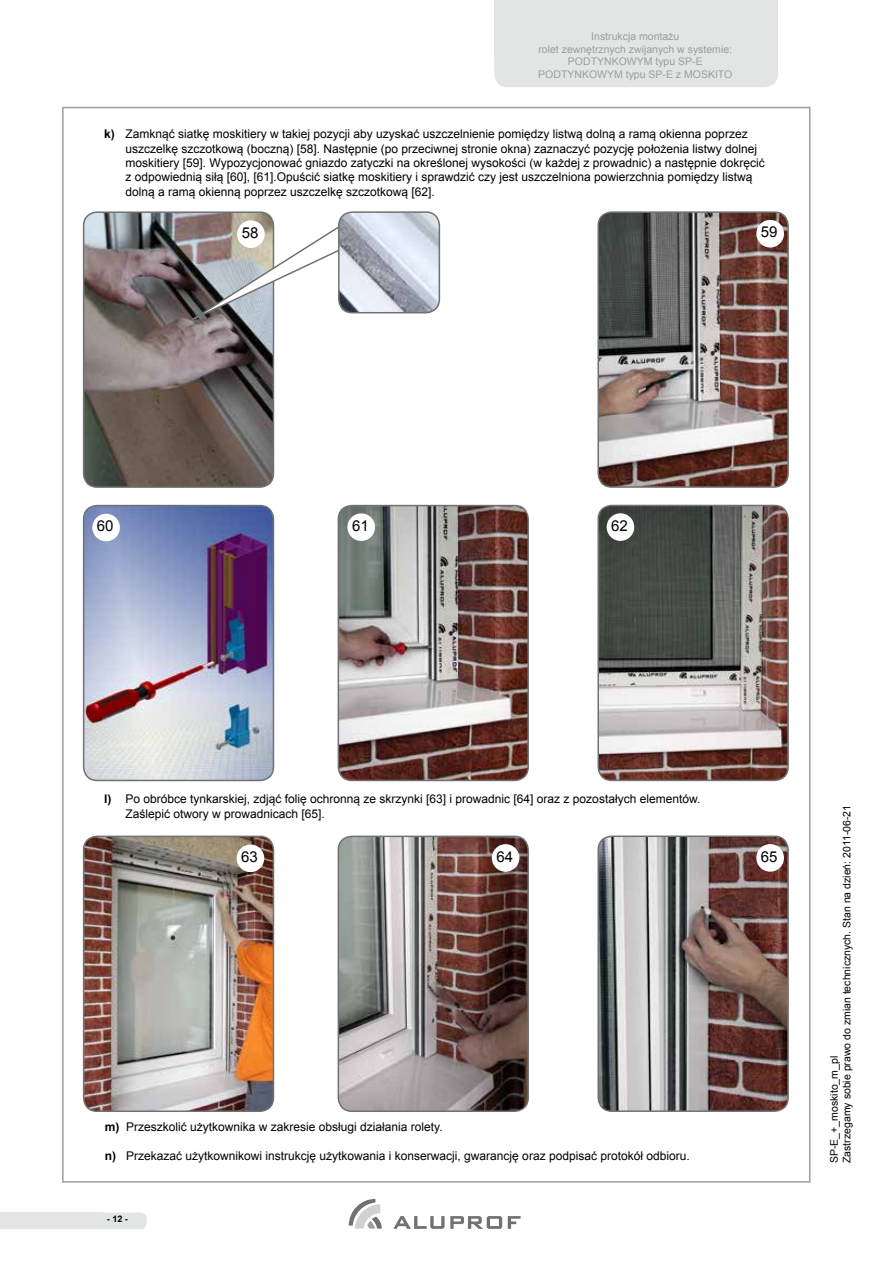
<style>
.page{position:relative;width:893px;height:1263px;background:#fff}
.page>*{position:absolute;margin:0;border:0;box-sizing:border-box;transform-origin:0 0}
.t1{font:15px "Arial";color:#000}
.t2{font:12px/14.4px "Arial";color:#000}
.t3{font:10.5px/12.6px "Arial";color:#9c9e9f;text-align:center}
.t4{font:10.5px/12.6px "Arial";color:#000}
.t5{font:700 9px "Arial";color:#000}
.s1{font-weight:700}
</style>
<div class="page">
<div style="left:494px;top:0;width:284px;height:56px;background:#e3e4e4"></div>
<div style="left:494px;top:21px;width:284px;height:66px;background:#e3e4e4;border-radius:14px"></div>
<div style="left:83px;top:1212px;width:64px;height:17px;background:#e3e4e4;border-radius:6px"></div>
<div style="left:0;top:1212px;width:103px;height:17px;background:#e3e4e4"></div>
<svg style="left:349px;top:1199px;width:33px;height:29px"></svg>
<svg style="left:393px;top:1216px;width:109px;height:13px"></svg>
<svg style="left:508px;top:1216px;width:13px;height:13px"></svg>
<img style="left:85px;top:213px;width:188px;height:273px">
<div style="left:83px;top:211px;width:191px;height:277px;border:2px solid #707172;border-radius:14px"></div>
<svg style="left:237px;top:220px;width:28px;height:28px"></svg>
<img style="left:600px;top:214px;width:187px;height:271px">
<div style="left:597px;top:211px;width:192px;height:277px;border:2px solid #707172;border-radius:14px"></div>
<div style="left:756px;top:220px;width:28px;height:28px;background:#fff;border-radius:50%"></div>
<img style="left:338px;top:506px;width:190px;height:274px">
<div style="left:338px;top:505px;width:191px;height:276px;border:2px solid #707172;border-radius:14px"></div>
<img style="left:84px;top:506px;width:189px;height:274px">
<div style="left:83px;top:505px;width:191px;height:276px;border:2px solid #707172;border-radius:14px"></div>
<div style="left:92px;top:514px;width:28px;height:27px;background:#fff;border-radius:50%"></div>
<div style="left:347px;top:513px;width:28px;height:28px;background:#fff;border-radius:50%"></div>
<img style="left:599px;top:505px;width:188px;height:274px">
<div style="left:597px;top:505px;width:192px;height:276px;border:2px solid #707172;border-radius:14px"></div>
<div style="left:607px;top:513px;width:27px;height:28px;background:#fff;border-radius:50%"></div>
<img style="left:338px;top:836px;width:189px;height:275px">
<div style="left:338px;top:836px;width:191px;height:276px;border:2px solid #707172;border-radius:14px"></div>
<img style="left:84px;top:836px;width:189px;height:275px">
<div style="left:83px;top:836px;width:191px;height:276px;border:2px solid #707172;border-radius:14px"></div>
<div style="left:237px;top:844px;width:27px;height:28px;background:#fff;border-radius:50%"></div>
<div style="left:492px;top:844px;width:27px;height:28px;background:#fff;border-radius:50%"></div>
<img style="left:600px;top:838px;width:187px;height:272px">
<div style="left:597px;top:835px;width:192px;height:277px;border:2px solid #707172;border-radius:14px"></div>
<div style="left:756px;top:844px;width:28px;height:28px;background:#fff;border-radius:50%"></div>
<svg style="left:191px;top:222px;width:165px;height:99px"></svg>
<img style="left:339px;top:213px;width:100px;height:100px">
<div style="left:338px;top:211px;width:102px;height:102px;border:2px solid #707172;border-radius:14px"></div>
<p class="t3" style="left:538px;top:30px;width:196px">Instrukcja montażu<br>rolet zewnętrznych zwijanych w systemie:<br>PODTYNKOWYM typu SP-E<br>PODTYNKOWYM typu SP-E z MOSKITO</p>
<p class="t2" style="left:125px;top:127px;width:641px;text-indent:-21px"><span class="s1">k)</span> Zamknąć siatkę moskitiery w takiej pozycji aby uzyskać uszczelnienie pomiędzy listwą dolną a ramą okienna poprzez uszczelkę szczotkową (boczną) [58]. Następnie (po przeciwnej stronie okna) zaznaczyć pozycję położenia listwy dolnej moskitiery [59]. Wypozycjonować gniazdo zatyczki na określonej wysokości (w każdej z prowadnic) a następnie dokręcić z odpowiednią siłą [60], [61].Opuścić siatkę moskitiery i sprawdzić czy jest uszczelniona powierzchnia pomiędzy listwą dolną a ramą okienną poprzez uszczelkę szczotkową [62].</p>
<p class="t1" style="left:242px;top:223px;width:18px">58</p>
<p class="t1" style="left:761px;top:222px;width:18px">59</p>
<p class="t1" style="left:97px;top:516px;width:18px">60</p>
<p class="t1" style="left:352px;top:516px;width:18px">61</p>
<p class="t1" style="left:611px;top:516px;width:18px">62</p>
<p class="t2" style="left:125px;top:792px;width:576px;text-indent:-21px"><span class="s1">l)</span> Po obróbce tynkarskiej, zdjąć folię ochronną ze skrzynki [63] i prowadnic [64] oraz z pozostałych elementów.<br>Zaślepić otwory w prowadnicach [65].</p>
<p class="t1" style="left:241px;top:847px;width:18px">63</p>
<p class="t1" style="left:496px;top:846px;width:18px">64</p>
<p class="t1" style="left:761px;top:846px;width:18px">65</p>
<p class="t2" style="left:105px;top:1120px;width:339px"><span class="s1">m)</span> Przeszkolić użytkownika w zakresie obsługi działania rolety.</p>
<p class="t2" style="left:105px;top:1149px;width:586px"><span class="s1">n)</span> Przekazać użytkownikowi instrukcję użytkowania i konserwacji, gwarancję oraz podpisać protokół odbioru.</p>
<p class="t5" style="left:107px;top:1213px;width:23px">- 12 -</p>
<p class="t4" style="left:828px;top:1163px;width:360px;rotate:-90deg">SP-E_+_moskito_m_pl<br>Zastrzegamy sobie prawo do zmian technicznych. Stan na dzień: 2011-06-21</p>
</div>
